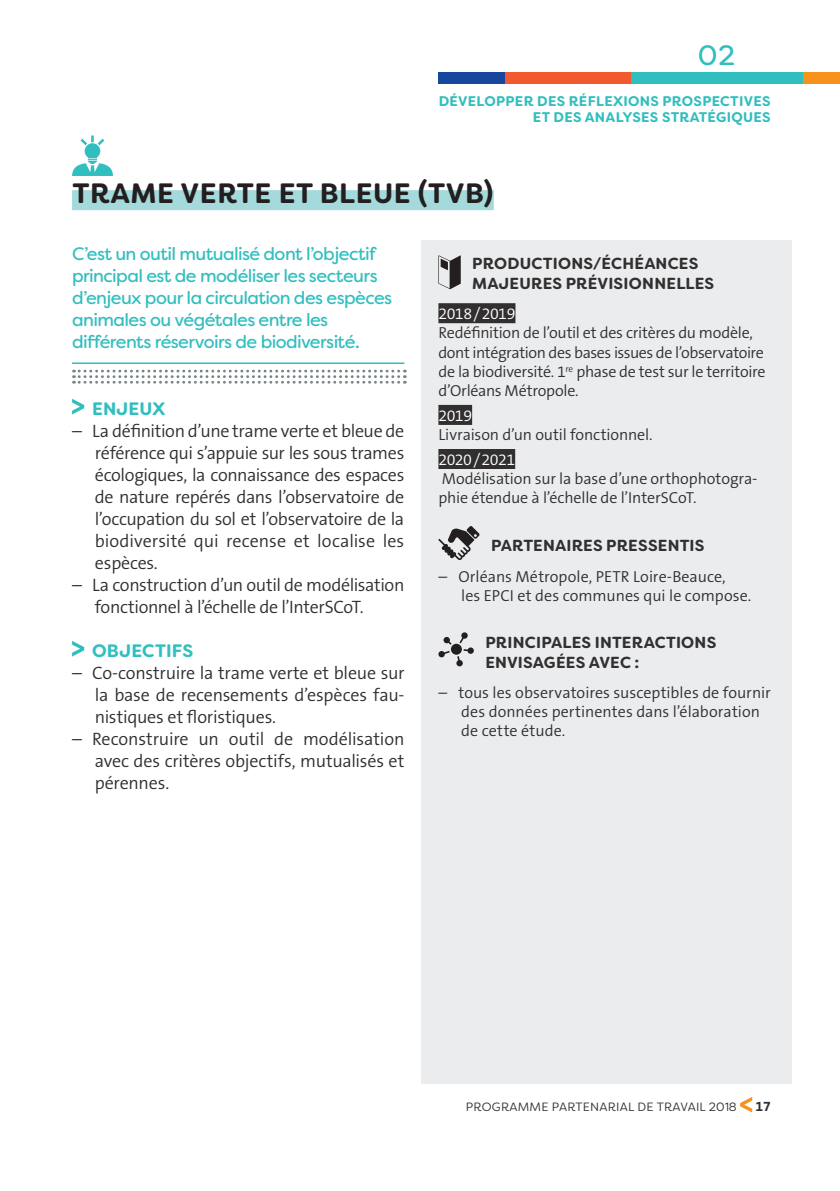
<style>
.page{position:relative;width:840px;height:1191px;background:#fff}
.page>*{position:absolute;margin:0;border:0;box-sizing:border-box;transform-origin:0 0}
.titre_de_section{font:700 28px "Filson Soft";letter-spacing:.02em;color:#231f20}
.Titre_de_couverture{font:28px "Filson Soft";color:#31bebf}
.texte_courant_paragr{font:300 18px/22px "The Sans B W4";letter-spacing:-.015em;color:#312f30;text-align:justify}
.texte_courant_paragr-2{font:18px/22px "Filson Soft";letter-spacing:-.035em;color:#31bebf}
.texte_courant_paragr-3{font:700 18px "Filson Soft";letter-spacing:.01em;color:#31bebf}
.texte_courant_paragr-4{font:300 16px/19.2px "The Sans B W4";letter-spacing:-.01em;color:#312f30}
.texte_courant_paragr-5{font:700 16px/19.2px "Filson Soft";letter-spacing:.01em;color:#312f30}
.t1{font:700 14px/16.8px "Filson Soft";letter-spacing:.02em;color:#31bebf;text-align:right}
.t2{font:700 14px "The Sans B W7";color:#312f30}
.t3{font:12px "Filson Soft";letter-spacing:.02em;color:#312f30}
.s1{color:#fff}
</style>
<div class="page">
<svg style="left:740px;top:1097px;width:11px;height:15px"></svg>
<div style="left:421px;top:240px;width:370px;height:843px;background:#eaeced"></div>
<div style="left:72px;top:190px;width:421px;height:20px;background:#a4dadc"></div>
<svg style="left:72px;top:399px;width:12px;height:15px"></svg>
<svg style="left:72px;top:641px;width:12px;height:15px"></svg>
<div style="left:438px;top:303px;width:77px;height:20px;background:#312f30"></div>
<div style="left:438px;top:405px;width:34px;height:20px;background:#312f30"></div>
<div style="left:438px;top:449px;width:77px;height:20px;background:#312f30"></div>
<svg style="left:438px;top:255px;width:22px;height:34px"></svg>
<svg style="left:438px;top:526px;width:41px;height:34px"></svg>
<svg style="left:438px;top:632px;width:35px;height:34px"></svg>
<div style="left:450px;top:644px;width:11px;height:10px;background:#231f20;border-radius:50%"></div>
<svg style="left:73px;top:370px;width:332px;height:14px"></svg>
<hr style="left:72px;top:362px;width:332px;height:2px;background:#31bebf">
<div style="left:802px;top:72px;width:37px;height:11px;background:#f7931d"></div>
<div style="left:438px;top:72px;width:67px;height:11px;background:#18469d"></div>
<div style="left:630px;top:72px;width:172px;height:11px;background:#31bebf"></div>
<div style="left:505px;top:72px;width:125px;height:11px;background:#f1592f"></div>
<svg style="left:72px;top:135px;width:41px;height:41px"></svg>
<p class="Titre_de_couverture" style="left:697px;top:37px;width:39px">02</p>
<p class="t1" style="left:438px;top:92px;width:333px">DÉVELOPPER DES RÉFLEXIONS PROSPECTIVES<br>ET DES ANALYSES STRATÉGIQUES</p>
<p class="titre_de_section" style="left:72px;top:175px;width:422px">TRAME VERTE ET BLEUE (TVB)</p>
<p class="texte_courant_paragr-2" style="left:72px;top:243px;width:321px">C’est un outil mutualisé dont l’objectif principal est de modéliser les secteurs d’enjeux pour la circulation des espèces animales ou végétales entre les différents réservoirs de biodiversité.</p>
<p class="texte_courant_paragr-3" style="left:92px;top:396px;width:75px">ENJEUX</p>
<p class="texte_courant_paragr" style="left:95px;top:419px;width:311px;text-indent:-23px">– La définition d’une trame verte et bleue de référence qui s’appuie sur les sous trames écologiques, la connaissance des espaces de nature repérés dans l’observatoire de l’occupation du sol et l’observatoire de la biodiversité qui recense et localise les espèces.</p>
<p class="texte_courant_paragr" style="left:95px;top:573px;width:311px;text-indent:-23px">– La construction d’un outil de modélisation fonctionnel à l’échelle de l’InterSCoT.</p>
<p class="texte_courant_paragr-3" style="left:92px;top:638px;width:103px">OBJECTIFS</p>
<p class="texte_courant_paragr" style="left:95px;top:661px;width:311px;text-indent:-23px">– Co-construire la trame verte et bleue sur la base de recensements d’espèces fau&shy;nistiques et floristiques.</p>
<p class="texte_courant_paragr" style="left:95px;top:727px;width:311px;text-indent:-23px">– Reconstruire un outil de modélisation avec des critères objectifs, mutualisés et pérennes.</p>
<p class="texte_courant_paragr-5" style="left:472px;top:254px;width:243px">PRODUCTIONS / ÉCHÉANCES<br>MAJEURES PRÉVISIONNELLES</p>
<p class="texte_courant_paragr-4" style="left:438px;top:304px;width:328px"><span class="s1">2018/2019<br></span>Redéfinition de l’outil et des critères du modèle, dont intégration des bases issues de l’observatoire de la biodiversité. 1<sup>re</sup> phase de test sur le territoire d’Orléans Métropole.</p>
<p class="texte_courant_paragr-4" style="left:438px;top:406px;width:215px"><span class="s1">2019<br></span>Livraison d’un outil fonctionnel.</p>
<p class="texte_courant_paragr-4" style="left:438px;top:450px;width:320px"><span class="s1">2020/2021<br></span>Modélisation sur la base d’une orthophotogra&shy;phie étendue à l’échelle de l’InterSCoT.</p>
<p class="texte_courant_paragr-5" style="left:490px;top:536px;width:215px">PARTENAIRES PRESSENTIS</p>
<p class="texte_courant_paragr-4" style="left:461px;top:566px;width:291px;text-indent:-23px">– Orléans Métropole, PETR Loire-Beauce,<br>les EPCI et des communes qui le compose.</p>
<p class="texte_courant_paragr-5" style="left:485px;top:633px;width:232px">PRINCIPALES INTERACTIONS<br>ENVISAGÉES AVEC :</p>
<p class="texte_courant_paragr-4" style="left:461px;top:683px;width:311px;text-indent:-23px">– tous les observatoires susceptibles de fournir des données pertinentes dans l’élaboration de cette étude.</p>
<p class="t3" style="left:465px;top:1099px;width:272px">PROGRAMME PARTENARIAL DE TRAVAIL 2018</p>
<p class="t2" style="left:754px;top:1097px;width:17px">17</p>
</div>
